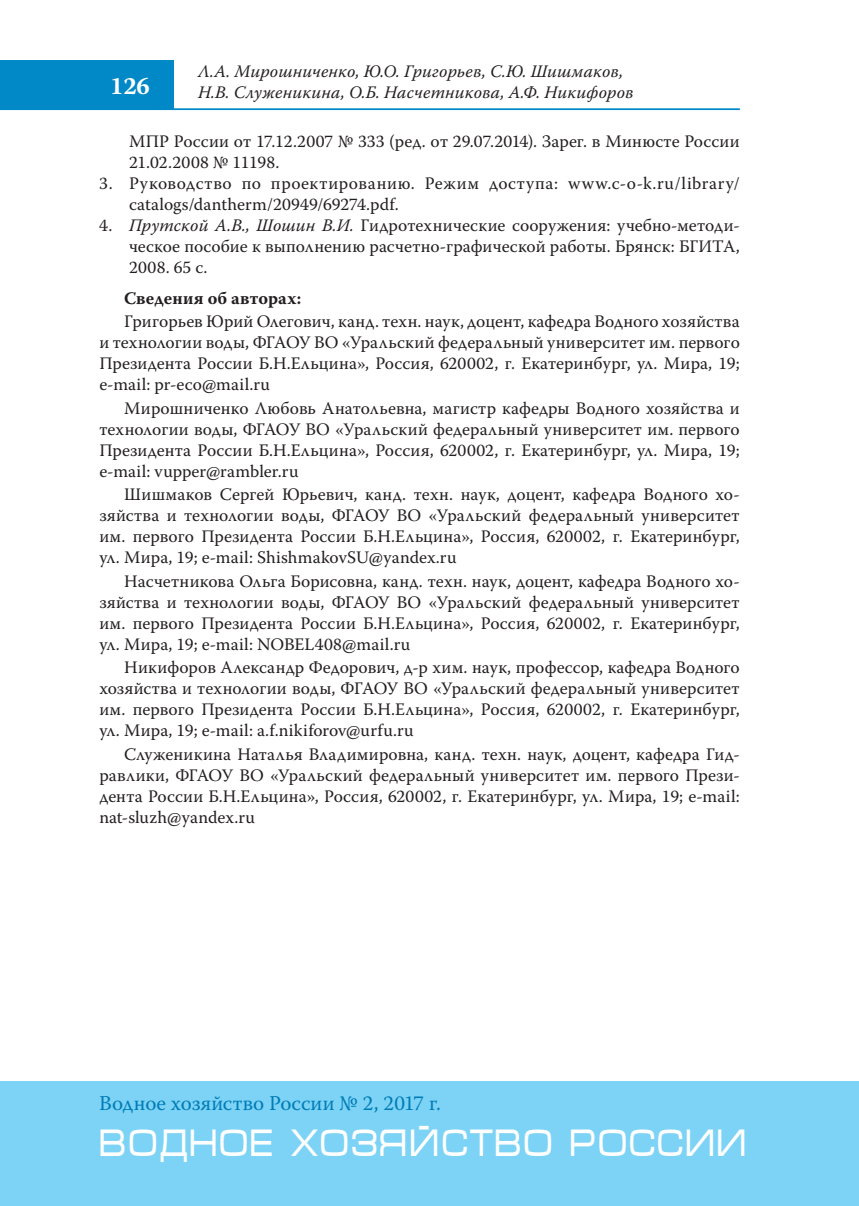
<style>
.page{position:relative;width:859px;height:1206px;background:#fff}
.page>*{position:absolute;margin:0;border:0;box-sizing:border-box;transform-origin:0 0}
.t1{font:38.5px "Micra";color:#fff;scale:.81 1}
.t2{font:700 24.5px "Warnock Pro";color:#fff}
.t3{font:21px "Warnock Pro";color:#007cb6}
.t4{font:17.5px/21px "Warnock Pro";letter-spacing:.01em;color:#231f20;text-align:justify}
.t5{font:italic 17.5px/21px "Warnock Pro";letter-spacing:.005em;color:#231f20}
.t6{font:700 17.5px "Warnock Pro";letter-spacing:.005em;color:#231f20}
.s1{font-style:italic}
</style>
<div class="page">
<hr style="left:0;top:108px;width:739px;height:2px;background:#0088c7">
<div style="left:0;top:60px;width:174px;height:50px;background:#0088c7"></div>
<div style="left:0;top:1081px;width:858px;height:124px;background:#7cd3f6"></div>
<h2 class="t2" style="left:110px;top:71px;width:41px">126</h2>
<p class="t5" style="left:198px;top:61px;width:437px">Л.А. Мирошниченко, Ю.О. Григорьев, С.Ю. Шишмаков,<br>Н.В. Служеникина, О.Б. Насчетникова, А.Ф. Никифоров</p>
<p class="t4" style="left:129px;top:130px;width:611px">МПР России от 17.12.2007 № 333 (ред. от 29.07.2014). Зарег. в Минюсте России<br>21.02.2008 № 11198.</p>
<p class="t4" style="left:129px;top:172px;width:612px;text-indent:-30px">3. Руководствo по проектированию. Режим доступа: www.c-o-k.ru/library/ catalogs/dantherm/20949/69274.pdf.</p>
<p class="t4" style="left:129px;top:214px;width:611px;text-indent:-30px">4. <span class="s1">Прутской А.В., Шошин В.И.</span> Гидротехнические сооружения: учебно-методи&shy;ческое пособие к выполнению расчетно-графической работы. Брянск: БГИТА, 2008. 65 с.</p>
<p class="t6" style="left:124px;top:287px;width:178px">Сведения об авторах:</p>
<p class="t4" style="left:99px;top:311px;width:641px;text-indent:25px">Григорьев Юрий Олегович, канд. техн. наук, доцент, кафедра Водного хозяйства и технологии воды, ФГАОУ ВО «Уральский федеральный университет им. первого Президента России Б.Н.Ельцина», Россия, 620002, г. Екатеринбург, ул. Мира, 19; е-mail: pr-eco@mail.ru</p>
<p class="t4" style="left:99px;top:397px;width:641px;text-indent:25px">Мирошниченко Любовь Анатольевна, магистр кафедры Водного хозяйства и технологии воды, ФГАОУ ВО «Уральский федеральный университет им. первого Президента России Б.Н.Ельцина», Россия, 620002, г. Екатеринбург, ул. Мира, 19; е-mail: vupper@rambler.ru</p>
<p class="t4" style="left:99px;top:484px;width:641px;text-indent:25px">Шишмаков Сергей Юрьевич, канд. техн. наук, доцент, кафедра Водного хо&shy;зяйства и технологии воды, ФГАОУ ВО «Уральский федеральный университет им. первого Президента России Б.Н.Ельцина», Россия, 620002, г. Екатеринбург, ул. Мира, 19; е-mail: ShishmakovSU@yandex.ru</p>
<p class="t4" style="left:99px;top:570px;width:641px;text-indent:25px">Насчетникова Ольга Борисовна, канд. техн. наук, доцент, кафедра Водного хо&shy;зяйства и технологии воды, ФГАОУ ВО «Уральский федеральный университет им. первого Президента России Б.Н.Ельцина», Россия, 620002, г. Екатеринбург, ул. Мира, 19; е-mail: NOBEL408@mail.ru</p>
<p class="t4" style="left:99px;top:657px;width:641px;text-indent:25px">Никифоров Александр Федорович, д-р хим. наук, профессор, кафедра Водного хозяйства и технологии воды, ФГАОУ ВО «Уральский федеральный университет им. первого Президента России Б.Н.Ельцина», Россия, 620002, г. Екатеринбург, ул. Мира, 19; е-mail: a.f.nikiforov@urfu.ru</p>
<p class="t4" style="left:99px;top:743px;width:641px;text-indent:25px">Служеникина Наталья Владимировна, канд. техн. наук, доцент, кафедра Гид&shy;равлики, ФГАОУ ВО «Уральский федеральный университет им. первого Прези&shy;дента России Б.Н.Ельцина», Россия, 620002, г. Екатеринбург, ул. Мира, 19; е-mail: nat-sluzh@yandex.ru</p>
<p class="t3" style="left:99px;top:1090px;width:343px">Водное хозяйство России № 2, 2017 г.</p>
<h1 class="t1" style="left:99px;top:1122px;width:801px">ВОДНОЕ ХОЗЯЙСТВО РОССИИ</h1>
</div>
